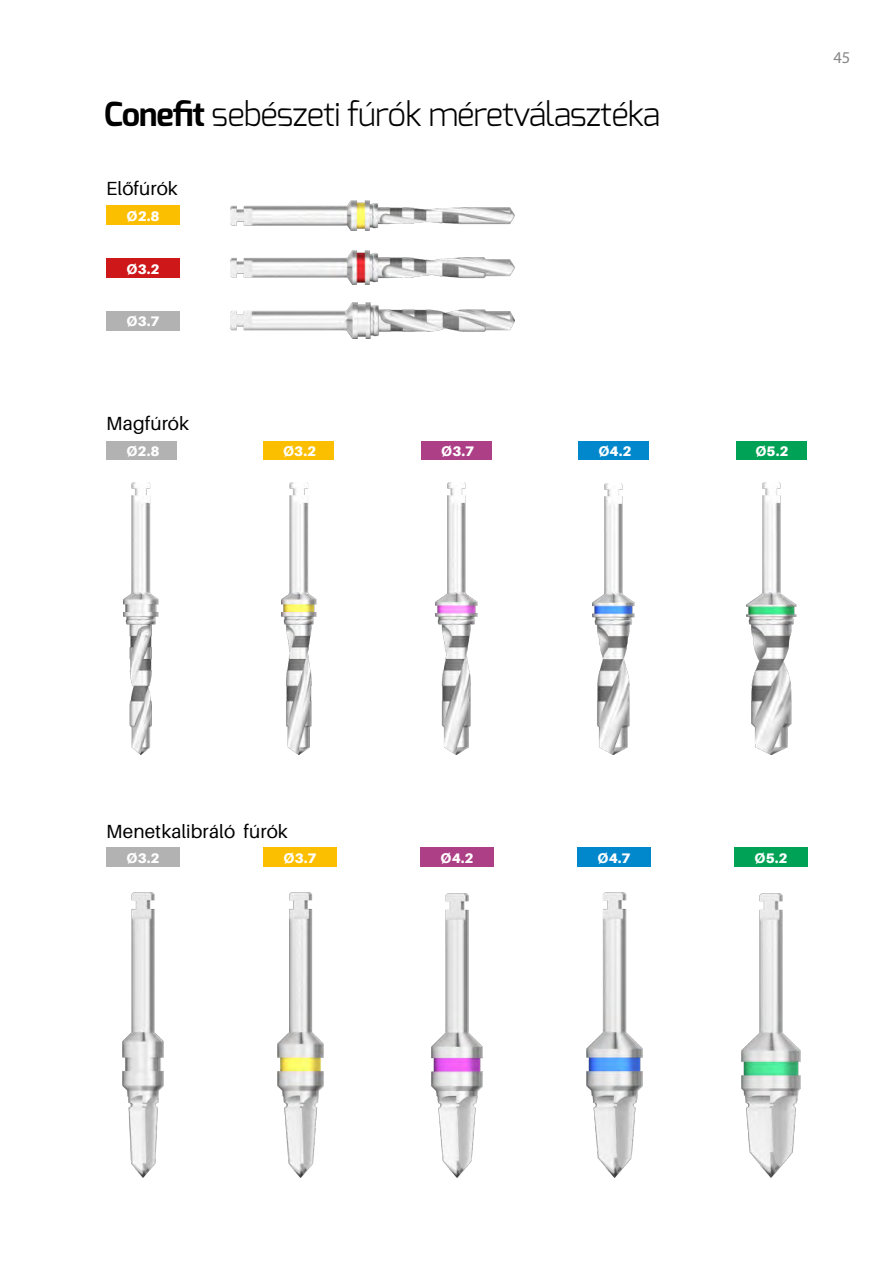
<style>
.page{position:relative;width:893px;height:1263px;background:#fff}
.page>*{position:absolute;margin:0;border:0;box-sizing:border-box;transform-origin:0 0}
.t1{font:300 33px "Exo";letter-spacing:-.03em;color:#000}
.t2{font:19.05px "Aileron";letter-spacing:.005em;color:#000}
.t3{font:16.5px "Myriad Pro";color:#878787}
.t4{font:900 13.8px "Aileron";color:#fff}
.s1{font-weight:700}
.s2{font-family:"Myriad Pro";font-weight:600;font-size:19.95px}
</style>
<div class="page">
<img style="left:231px;top:200px;width:284px;height:30px">
<img style="left:231px;top:251px;width:284px;height:34px">
<img style="left:231px;top:303px;width:284px;height:36px">
<div style="left:106px;top:205px;width:74px;height:20px;background:#fcbf00"></div>
<div style="left:106px;top:258px;width:74px;height:20px;background:#cd1719"></div>
<div style="left:106px;top:311px;width:74px;height:20px;background:#b3b2b2"></div>
<img style="left:124px;top:483px;width:35px;height:271px">
<div style="left:106px;top:441px;width:71px;height:19px;background:#b3b2b2"></div>
<img style="left:281px;top:483px;width:35px;height:271px">
<div style="left:264px;top:441px;width:70px;height:19px;background:#fcbf00"></div>
<img style="left:435px;top:483px;width:43px;height:271px">
<div style="left:421px;top:441px;width:70px;height:19px;background:#ac3f86"></div>
<img style="left:592px;top:483px;width:43px;height:271px">
<div style="left:579px;top:441px;width:70px;height:19px;background:#0087cc"></div>
<img style="left:746px;top:483px;width:50px;height:271px">
<div style="left:736px;top:441px;width:70px;height:19px;background:#00a355"></div>
<div style="left:263px;top:847px;width:74px;height:20px;background:#fcbf00"></div>
<img style="left:277px;top:892px;width:46px;height:286px">
<div style="left:420px;top:847px;width:74px;height:20px;background:#ac3f86"></div>
<img style="left:432px;top:893px;width:51px;height:285px">
<div style="left:577px;top:847px;width:74px;height:20px;background:#0087cc"></div>
<img style="left:586px;top:892px;width:56px;height:286px">
<div style="left:734px;top:847px;width:74px;height:20px;background:#00a355"></div>
<img style="left:742px;top:893px;width:58px;height:285px">
<div style="left:106px;top:847px;width:74px;height:20px;background:#b3b2b2"></div>
<img style="left:122px;top:892px;width:42px;height:286px">
<h1 class="t1" style="left:104px;top:93px;width:558px"><span class="s1">Conefit</span> sebészeti fúrók méretválasztéka</h1>
<h2 class="t2" style="left:106px;top:178px;width:73px">Előfúrók</h2>
<p class="t4" style="left:126px;top:208px;width:35px"><span class="s2">ø</span>2.8</p>
<p class="t4" style="left:126px;top:261px;width:35px"><span class="s2">ø</span>3.2</p>
<p class="t4" style="left:126px;top:313px;width:35px"><span class="s2">ø</span>3.7</p>
<h2 class="t2" style="left:106px;top:413px;width:84px">Magfúrók</h2>
<p class="t4" style="left:126px;top:443px;width:35px"><span class="s2">ø</span>2.8</p>
<p class="t4" style="left:283px;top:443px;width:35px"><span class="s2">ø</span>3.2</p>
<p class="t4" style="left:441px;top:443px;width:35px"><span class="s2">ø</span>3.7</p>
<p class="t4" style="left:598px;top:443px;width:35px"><span class="s2">ø</span>4.2</p>
<p class="t4" style="left:755px;top:443px;width:35px"><span class="s2">ø</span>5.2</p>
<p class="t3" style="left:833px;top:48px;width:18px">45</p>
<h2 class="t2" style="left:106px;top:821px;width:183px">Menetkalibráló fúrók</h2>
<p class="t4" style="left:126px;top:850px;width:35px"><span class="s2">ø</span>3.2</p>
<p class="t4" style="left:283px;top:850px;width:35px"><span class="s2">ø</span>3.7</p>
<p class="t4" style="left:440px;top:850px;width:35px"><span class="s2">ø</span>4.2</p>
<p class="t4" style="left:597px;top:850px;width:35px"><span class="s2">ø</span>4.7</p>
<p class="t4" style="left:755px;top:850px;width:35px"><span class="s2">ø</span>5.2</p>
</div>
